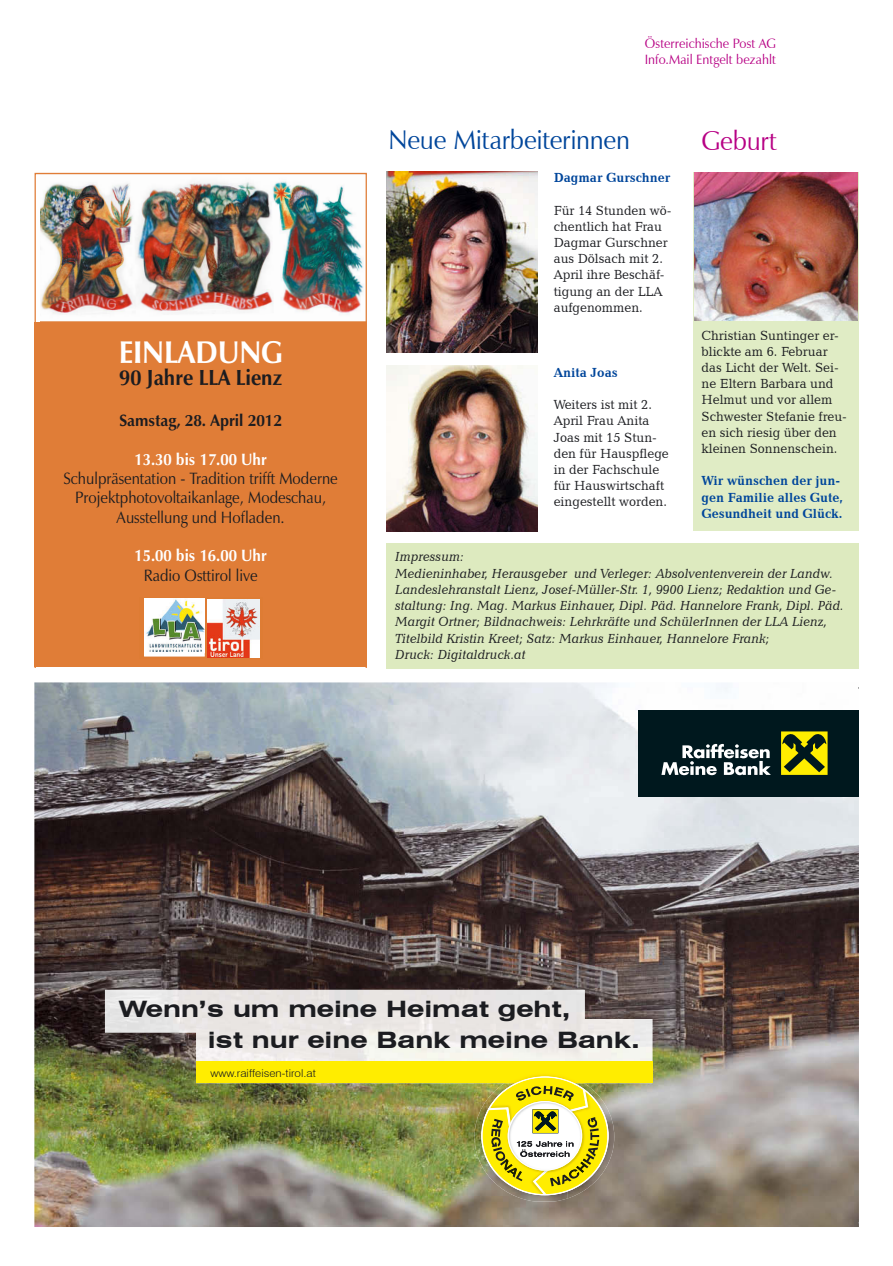
<style>
.page{position:relative;width:893px;height:1266px;background:#fff}
.page>*{position:absolute;margin:0;border:0;box-sizing:border-box;transform-origin:0 0}
.t1{font:700 31.65px "Zapf Humanist 601 BT";color:#fff;scale:.91 1}
.t2{font:27px "Zapf Humanist 601 BT";letter-spacing:-.015em;color:#00469b;scale:.95 1}
.t3{font:27px "Zapf Humanist 601 BT";letter-spacing:-.01em;color:#b70084;scale:.95 1}
.t4{font:700 expanded 22.65px/31px "Swiss 721 BT";color:#1b1c20;scale:1.07 1}
.t5{font:700 22.05px "Zapf Humanist 601 BT";color:#1b1c20;scale:.91 1}
.t6{font:16.5px/19.4px "Zapf Humanist 601 BT";color:#1b1c20;text-align:center;scale:.91 1}
.t7{font:700 16.5px "Zapf Humanist 601 BT";color:#fff;scale:.91 1}
.t8{font:700 16.5px "Zapf Humanist 601 BT";color:#1b1c20;scale:.94 1}
.t9{font:13.5px/16.2px "Candida BT";color:#1b1c20;scale:.95 1}
.t10{font:italic 13.5px/16.2px "Candida BT";color:#1b1c20;scale:.95 1}
.t11{font:700 13.5px/16.2px "Candida BT";color:#00469b;scale:.95 1}
.t12{font:13.5px/16.2px "Zapf Humanist 601 BT";letter-spacing:.005em;color:#b70084;scale:.95 1}
.t13{font:300 10.8px "Swiss 721 BT";color:#1b1c20;scale:1.07 1}
</style>
<div class="page">
<div style="left:693px;top:172px;width:166px;height:358px;background:#e0ecc5"></div>
<img style="left:694px;top:173px;width:163px;height:148px">
<div style="left:387px;top:542px;width:472px;height:126px;background:#ddeabf"></div>
<img style="left:34px;top:682px;width:825px;height:544px">
<img style="left:105px;top:989px;width:547px;height:72px">
<div style="left:638px;top:709px;width:221px;height:87px;background:#00181e"></div>
<svg style="left:781px;top:731px;width:47px;height:44px"></svg>
<div style="left:781px;top:731px;width:46px;height:43px;background:#ffed00"></div>
<svg style="left:782px;top:734px;width:44px;height:38px"></svg>
<svg style="left:661px;top:743px;width:110px;height:32px"></svg>
<div style="left:196px;top:1061px;width:456px;height:22px;background:#ffed00"></div>
<img style="left:474px;top:1083px;width:47px;height:115px">
<img style="left:568px;top:1083px;width:46px;height:115px">
<img style="left:521px;top:1195px;width:47px;height:6px">
<img style="left:535px;top:1075px;width:19px;height:1px">
<img style="left:481px;top:1076px;width:127px;height:119px">
<svg style="left:34px;top:682px;width:4px;height:6px"></svg>
<img style="left:35px;top:173px;width:332px;height:494px">
<svg style="left:139px;top:597px;width:123px;height:61px"></svg>
<img style="left:144px;top:599px;width:61px;height:53px">
<img style="left:208px;top:599px;width:51px;height:58px">
<svg style="left:296px;top:698px;width:9px;height:10px"></svg>
<img style="left:387px;top:172px;width:150px;height:180px">
<img style="left:387px;top:365px;width:150px;height:166px">
<p class="t12" style="left:645px;top:35px;width:139px">Österreichische Post AG<br>Info.Mail Entgelt bezahlt</p>
<h2 class="t2" style="left:388px;top:123px;width:256px">Neue Mitarbeiterinnen</h2>
<h2 class="t3" style="left:701px;top:124px;width:81px">Geburt</h2>
<h1 class="t1" style="left:119px;top:332px;width:182px">EINLADUNG</h1>
<h3 class="t5" style="left:119px;top:363px;width:180px">90 Jahre LLA Lienz</h3>
<p class="t8" style="left:119px;top:410px;width:174px">Samstag, 28. April 2012</p>
<p class="t7" style="left:134px;top:449px;width:147px">13.30 bis 17.00 Uhr</p>
<p class="t6" style="left:63px;top:468px;width:303px">Schulpräsentation - Tradition trifft Moderne<br>Projektphotovoltaikanlage, Modeschau,<br>Ausstellung und Hofladen.</p>
<p class="t7" style="left:134px;top:545px;width:147px">15.00 bis 16.00 Uhr</p>
<p class="t6" style="left:144px;top:565px;width:127px">Radio Osttirol live</p>
<p class="t11" style="left:553px;top:169px;width:124px">Dagmar Gurschner</p>
<p class="t9" style="left:553px;top:201px;width:126px">Für 14 Stunden wö&shy;chentlich hat Frau<br>Dagmar Gurschner aus Dölsach mit 2.<br>April ihre Beschäf&shy;tigung an der LLA aufgenommen.</p>
<p class="t9" style="left:701px;top:326px;width:155px">Christian Suntinger er&shy;blickte am 6. Februar das Licht der Welt. Sei&shy;ne Eltern Barbara und<br>Helmut und vor allem<br>Schwester Stefanie freu&shy;en sich riesig über den kleinen Sonnenschein.</p>
<p class="t11" style="left:701px;top:472px;width:150px">Wir wünschen der jun&shy;gen Familie alles Gute,<br>Gesundheit und Glück.</p>
<p class="t10" style="left:395px;top:548px;width:473px">Impressum:<br>Medieninhaber, Herausgeber und Verleger: Absolventenverein der Landw.<br>Landeslehranstalt Lienz, Josef-Müller-Str. 1, 9900 Lienz; Redaktion und Ge&shy;staltung: Ing. Mag. Markus Einhauer, Dipl. Päd. Hannelore Frank, Dipl. Päd.<br>Margit Ortner; Bildnachweis: Lehrkräfte und SchülerInnen der LLA Lienz, Titelbild Kristin Kreet; Satz: Markus Einhauer, Hannelore Frank;<br>Druck: Digitaldruck.at</p>
<p class="t11" style="left:553px;top:363px;width:69px">Anita Joas</p>
<p class="t9" style="left:553px;top:396px;width:123px">Weiters ist mit 2.<br>April Frau Anita<br>Joas mit 15 Stun&shy;den für Hauspflege in der Fachschule für Hauswirtschaft eingestellt worden.</p>
<h3 class="t4" style="left:208px;top:993px;width:405px;text-indent:-88px">Wenn’s um meine Heimat geht,<br>ist nur eine Bank meine Bank.</h3>
<p class="t13" style="left:210px;top:1066px;width:100px">www.raiffeisen-tirol.at</p>
</div>
